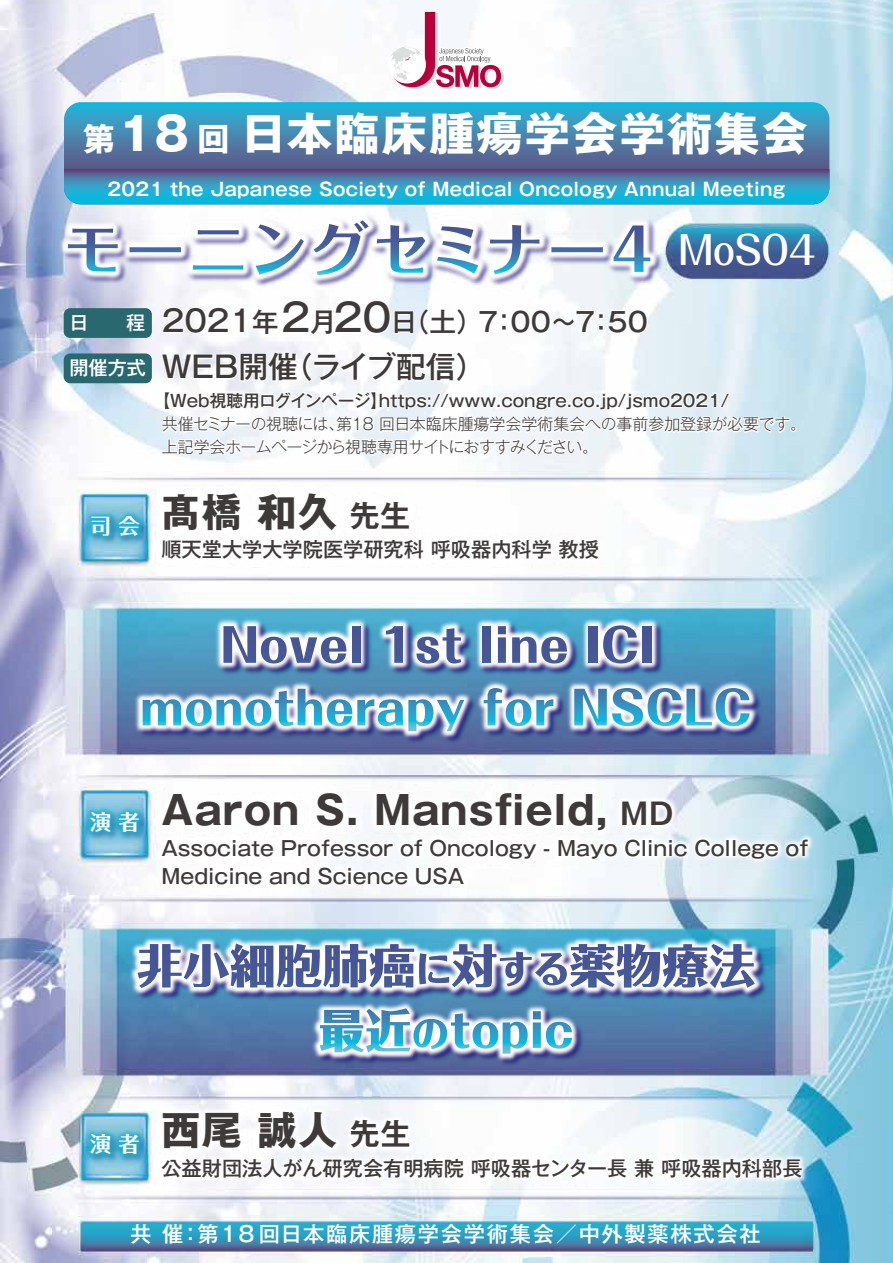
<style>
.page{position:relative;width:893px;height:1263px;background:#fff}
.page>*{position:absolute;margin:0;border:0;box-sizing:border-box;transform-origin:0 0}
.t1{font:700 45.75px "Gothic MB101 Pro";letter-spacing:.04em;color:#fff}
.t2{font:700 39.3px "Gothic MB101 Pro";letter-spacing:.03em;color:#3e3a39}
.t3{font:500 39.3px "Folk Pro";color:#fff}
.t4{font:500 29.7px "Gothic MB101 Pro";color:#3e3a39}
.t5{font:500 26.55px "Gothic MB101 Pro";color:#3e3a39}
.t6{font:500 21.3px "Gothic MB101 Pro";letter-spacing:.08em;color:#fff}
.t7{font:500 20.25px/28.7px "Gothic MB101 Pro";color:#3e3a39}
.t8{font:700 18px "Gothic MB101 Pro De";letter-spacing:.02em;color:#fff}
.t9{font:500 16.65px "Gothic MB101 Pro";color:#3e3a39}
.t10{font:300 15.9px/22.4px "Gothic MB101 Pro";letter-spacing:-.02em;color:#3e3a39}
.s1{font-size:31.95px}
.s2{font-size:19.2px;color:#fff}
.s3{font-size:29.7px}
.s4{font-size:38.25px}
.s5{font-family:"Gothic MB101 Pro De";font-size:29.7px}
</style>
<div class="page">
<img style="left:0;top:0;width:893px;height:1263px">
<div style="left:64px;top:353px;width:88px;height:30px;background:#2a686f;border-radius:6px"></div>
<svg style="left:64px;top:102px;width:765px;height:67px;background:#4090b8"></svg>
<svg style="left:724px;top:169px;width:105px;height:35px;background:#3395be"></svg>
<img style="left:2px;top:154px;width:722px;height:196px">
<svg style="left:68px;top:229px;width:50px;height:43px"></svg>
<svg style="left:130px;top:247px;width:51px;height:5px"></svg>
<svg style="left:193px;top:230px;width:50px;height:40px"></svg>
<svg style="left:256px;top:224px;width:48px;height:51px"></svg>
<svg style="left:314px;top:220px;width:55px;height:55px"></svg>
<svg style="left:377px;top:225px;width:48px;height:48px"></svg>
<svg style="left:437px;top:226px;width:41px;height:48px"></svg>
<svg style="left:490px;top:225px;width:49px;height:49px"></svg>
<svg style="left:551px;top:247px;width:52px;height:5px"></svg>
<svg style="left:614px;top:225px;width:36px;height:47px"></svg>
<img style="left:80px;top:563px;width:740px;height:218px">
<svg style="left:223px;top:626px;width:123px;height:37px"></svg>
<div style="left:352px;top:626px;width:8px;height:37px;background:#475595"></div>
<svg style="left:386px;top:626px;width:17px;height:37px"></svg>
<svg style="left:416px;top:628px;width:45px;height:35px"></svg>
<div style="left:483px;top:626px;width:8px;height:37px;background:#475595"></div>
<svg style="left:498px;top:626px;width:8px;height:37px"></svg>
<svg style="left:512px;top:637px;width:55px;height:26px"></svg>
<div style="left:589px;top:626px;width:9px;height:37px;background:#475595"></div>
<svg style="left:603px;top:625px;width:34px;height:38px"></svg>
<div style="left:642px;top:626px;width:9px;height:37px;background:#475595"></div>
<svg style="left:143px;top:689px;width:321px;height:42px"></svg>
<svg style="left:484px;top:688px;width:69px;height:38px"></svg>
<svg style="left:574px;top:688px;width:176px;height:38px"></svg>
<img style="left:75px;top:897px;width:751px;height:203px">
<svg style="left:138px;top:945px;width:617px;height:43px"></svg>
<svg style="left:320px;top:1008px;width:252px;height:46px"></svg>
<svg style="left:161px;top:299px;width:306px;height:39px"></svg>
<svg style="left:478px;top:308px;width:171px;height:27px"></svg>
<svg style="left:159px;top:349px;width:637px;height:122px"></svg>
<img style="left:31px;top:455px;width:72px;height:146px">
<img style="left:103px;top:432px;width:367px;height:50px">
<img style="left:103px;top:482px;width:554px;height:136px">
<img style="left:30px;top:1074px;width:73px;height:145px">
<img style="left:103px;top:1051px;width:367px;height:49px">
<img style="left:103px;top:1100px;width:757px;height:136px">
<img style="left:30px;top:751px;width:73px;height:146px">
<img style="left:102px;top:732px;width:630px;height:158px">
<img style="left:103px;top:781px;width:768px;height:164px">
<svg style="left:387px;top:9px;width:119px;height:82px"></svg>
<h1 class="t1" style="left:83px;top:96px;width:726px"><span class="s1">第</span>18 <span class="s1">回</span> 日本臨床腫瘍学会学術集会</h1>
<p class="t8" style="left:107px;top:174px;width:679px">2021 the Japanese Society of Medical Oncology Annual Meeting</p>
<h2 class="t3" style="left:679px;top:217px;width:138px">MoS04</h2>
<h3 class="t5" style="left:70px;top:300px;width:580px"><span class="s2">日　　程</span> <span class="s3">2021</span>年<span class="s4">2</span>月<span class="s4">20</span>日（土）7：00～7：50</h3>
<h3 class="t4" style="left:70px;top:342px;width:417px"><span class="s2">開催方式</span> WEB開催（ライブ配信）</h3>
<p class="t9" style="left:153px;top:386px;width:577px">【Web視聴用ログインページ】https://www.congre.co.jp/jsmo2021/</p>
<p class="t10" style="left:162px;top:411px;width:646px">共催セミナーの視聴には、第18 回日本臨床腫瘍学会学術集会への事前参加登録が必要です。上記学会ホームページから視聴専用サイトにおすすみください。</p>
<h2 class="t2" style="left:90px;top:479px;width:322px"><sub>司</sub> <sub>会</sub> 髙橋 和久 <span class="s5">先生</span></h2>
<p class="t7" style="left:161px;top:533px;width:439px">順天堂大学大学院医学研究科 呼吸器内科学 教授</p>
<h2 class="t2" style="left:90px;top:777px;width:585px"><sub>演</sub> <sub>者</sub> Aaron S. Mansfield, <span class="s5">MD</span></h2>
<p class="t7" style="left:161px;top:831px;width:648px">Associate Professor of Oncology - Mayo Clinic College of<br>Medicine and Science USA</p>
<h2 class="t2" style="left:90px;top:1097px;width:322px"><sub>演</sub> <sub>者</sub> 西尾 誠人 <span class="s5">先生</span></h2>
<p class="t7" style="left:161px;top:1151px;width:643px">公益財団法人がん研究会有明病院 呼吸器センター長 兼 呼吸器内科部長</p>
<p class="t6" style="left:131px;top:1216px;width:632px">共 催：第18 回日本臨床腫瘍学会学術集会／中外製薬株式会社</p>
</div>
